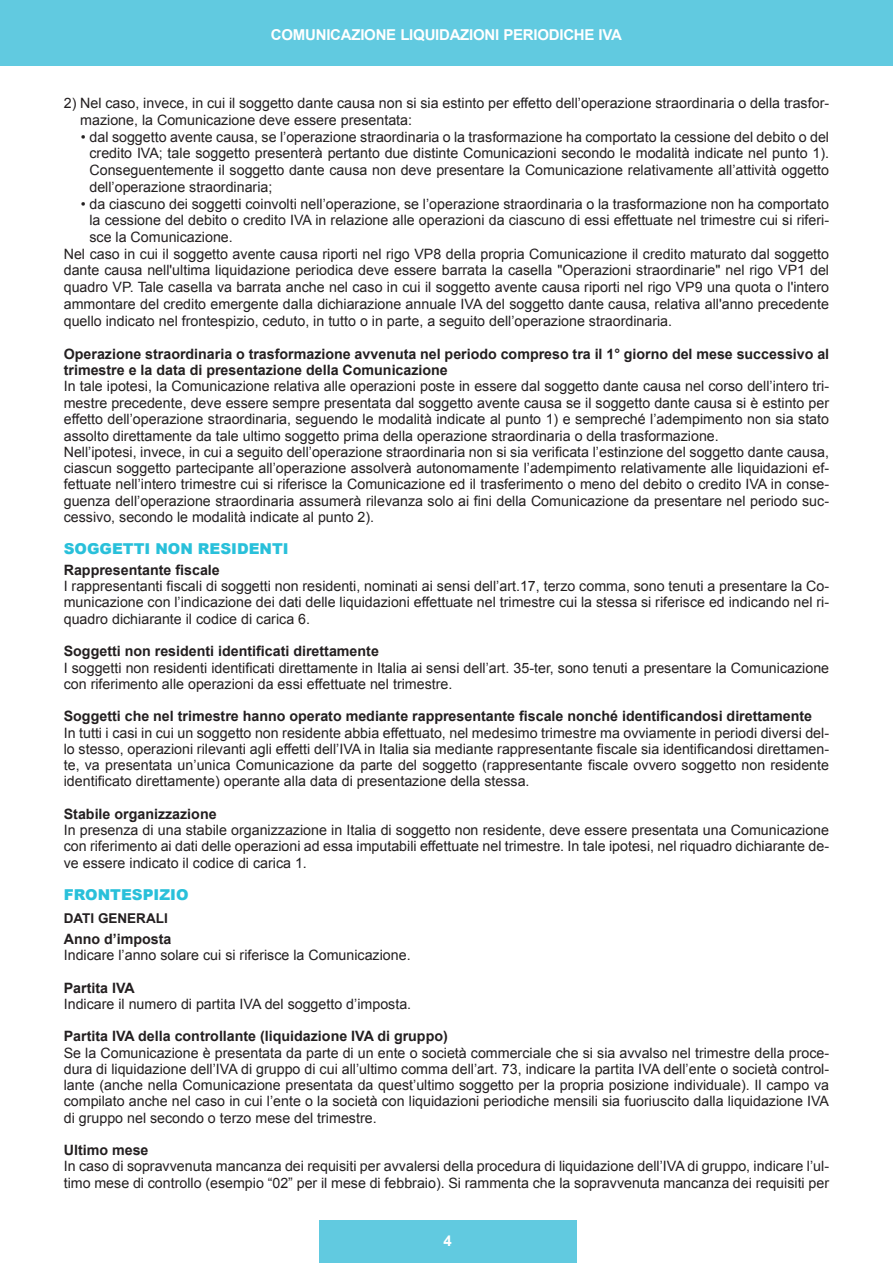
<style>
.page{position:relative;width:893px;height:1263px;background:#fff}
.page>*{position:absolute;margin:0;border:0;box-sizing:border-box;transform-origin:0 0}
.t1{font:700 15px "Arial";letter-spacing:-.015em;color:#fff}
.t2{font:900 15px "Arial";color:#29c0da}
.t3{font:14.25px/16.2px "Arial";color:#231f20;text-align:justify}
.t4{font:700 14.25px/16.4px "Arial";color:#231f20}
.t5{font:700 13.5px "Arial";color:#231f20}
</style>
<div class="page">
<div style="left:319px;top:1220px;width:257px;height:43px;background:#61cae0"></div>
<div style="left:0;top:0;width:893px;height:66px;background:#61cae0"></div>
<p class="t1" style="left:271px;top:26px;width:352px">COMUNICAZIONE LIQUIDAZIONI PERIODICHE IVA</p>
<p class="t3" style="left:80px;top:95px;width:750px;line-height:16.8px;text-indent:-17px">2) Nel caso, invece, in cui il soggetto dante causa non si sia estinto per effetto dell’operazione straordinaria o della trasfor&shy;mazione, la Comunicazione deve essere presentata:</p>
<p class="t3" style="left:89px;top:128px;width:741px;line-height:16.6px;text-indent:-9px">• dal soggetto avente causa, se l’operazione straordinaria o la trasformazione ha comportato la cessione del debito o del credito IVA; tale soggetto presenterà pertanto due distinte Comunicazioni secondo le modalità indicate nel punto 1).<br>Conseguentemente il soggetto dante causa non deve presentare la Comunicazione relativamente all’attività oggetto dell’operazione straordinaria;</p>
<p class="t3" style="left:81px;top:195px;width:750px">• da ciascuno dei soggetti coinvolti nell’operazione, se l’operazione straordinaria o la trasformazione non ha comportato</p>
<p class="t3" style="left:89px;top:212px;width:741px">la cessione del debito o credito IVA in relazione alle operazioni da ciascuno di essi effettuate nel trimestre cui si riferi-</p>
<p class="t3" style="left:89px;top:229px;width:145px">sce la Comunicazione.</p>
<p class="t3" style="left:64px;top:246px;width:767px">Nel caso in cui il soggetto avente causa riporti nel rigo VP8 della propria Comunicazione il credito maturato dal soggetto</p>
<p class="t3" style="left:64px;top:262px;width:767px">dante causa nell'ultima liquidazione periodica deve essere barrata la casella "Operazioni straordinarie" nel rigo VP1 del</p>
<p class="t3" style="left:64px;top:279px;width:767px">quadro VP. Tale casella va barrata anche nel caso in cui il soggetto avente causa riporti nel rigo VP9 una quota o l'intero</p>
<p class="t3" style="left:64px;top:296px;width:767px">ammontare del credito emergente dalla dichiarazione annuale IVA del soggetto dante causa, relativa all'anno precedente</p>
<p class="t3" style="left:64px;top:312px;width:610px">quello indicato nel frontespizio, ceduto, in tutto o in parte, a seguito dell’operazione straordinaria.</p>
<p class="t4" style="left:64px;top:345px;width:767px">Operazione straordinaria o trasformazione avvenuta nel periodo compreso tra il 1° giorno del mese successivo al trimestre e la data di presentazione della Comunicazione</p>
<p class="t3" style="left:64px;top:378px;width:767px;text-align:left">In tale ipotesi, la Comunicazione relativa alle operazioni poste in essere dal soggetto dante causa nel corso dell’intero tri&shy;mestre precedente, deve essere sempre presentata dal soggetto avente causa se il soggetto dante causa si è estinto per effetto dell’operazione straordinaria, seguendo le modalità indicate al punto 1) e sempreché l’adempimento non sia stato assolto direttamente da tale ultimo soggetto prima della operazione straordinaria o della trasformazione.<br>Nell’ipotesi, invece, in cui a seguito dell’operazione straordinaria non si sia verificata l’estinzione del soggetto dante causa, ciascun soggetto partecipante all’operazione assolverà autonomamente l’adempimento relativamente alle liquidazioni ef&shy;fettuate nell’intero trimestre cui si riferisce la Comunicazione ed il trasferimento o meno del debito o credito IVA in conse&shy;guenza dell’operazione straordinaria assumerà rilevanza solo ai fini della Comunicazione da presentare nel periodo suc&shy;cessivo, secondo le modalità indicate al punto 2).</p>
<p class="t2" style="left:64px;top:538px;width:226px">SOGGETTI NON RESIDENTI</p>
<p class="t4" style="left:64px;top:562px;width:158px">Rappresentante fiscale</p>
<p class="t3" style="left:64px;top:578px;width:767px">I rappresentanti fiscali di soggetti non residenti, nominati ai sensi dell’art.17, terzo comma, sono tenuti a presentare la Co&shy;municazione con l’indicazione dei dati delle liquidazioni effettuate nel trimestre cui la stessa si riferisce ed indicando nel ri&shy;quadro dichiarante il codice di carica 6.</p>
<p class="t4" style="left:64px;top:643px;width:317px">Soggetti non residenti identificati direttamente</p>
<p class="t3" style="left:64px;top:659px;width:767px">I soggetti non residenti identificati direttamente in Italia ai sensi dell’art. 35-ter, sono tenuti a presentare la Comunicazione con riferimento alle operazioni da essi effettuate nel trimestre.</p>
<p class="t4" style="left:64px;top:708px;width:750px">Soggetti che nel trimestre hanno operato mediante rappresentante fiscale nonché identificandosi direttamente</p>
<p class="t3" style="left:64px;top:724px;width:767px">In tutti i casi in cui un soggetto non residente abbia effettuato, nel medesimo trimestre ma ovviamente in periodi diversi del&shy;lo stesso, operazioni rilevanti agli effetti dell’IVA in Italia sia mediante rappresentante fiscale sia identificandosi direttamen&shy;te, va presentata un’unica Comunicazione da parte del soggetto (rappresentante fiscale ovvero soggetto non residente identificato direttamente) operante alla data di presentazione della stessa.</p>
<p class="t4" style="left:64px;top:806px;width:154px">Stabile organizzazione</p>
<p class="t3" style="left:64px;top:822px;width:767px">In presenza di una stabile organizzazione in Italia di soggetto non residente, deve essere presentata una Comunicazione con riferimento ai dati delle operazioni ad essa imputabili effettuate nel trimestre. In tale ipotesi, nel riquadro dichiarante de&shy;ve essere indicato il codice di carica 1.</p>
<p class="t2" style="left:64px;top:883px;width:126px">FRONTESPIZIO</p>
<p class="t5" style="left:64px;top:911px;width:106px">DATI GENERALI</p>
<p class="t4" style="left:64px;top:931px;width:109px">Anno d’imposta</p>
<p class="t3" style="left:64px;top:947px;width:348px">Indicare l’anno solare cui si riferisce la Comunicazione.</p>
<p class="t4" style="left:64px;top:979px;width:73px">Partita IVA</p>
<p class="t3" style="left:64px;top:996px;width:349px">Indicare il numero di partita IVA del soggetto d’imposta.</p>
<p class="t4" style="left:64px;top:1028px;width:386px">Partita IVA della controllante (liquidazione IVA di gruppo)</p>
<p class="t3" style="left:64px;top:1044px;width:767px">Se la Comunicazione è presentata da parte di un ente o società commerciale che si sia avvalso nel trimestre della proce&shy;dura di liquidazione dell’IVA di gruppo di cui all’ultimo comma dell’art. 73, indicare la partita IVA dell’ente o società control&shy;lante (anche nella Comunicazione presentata da quest’ultimo soggetto per la propria posizione individuale). Il campo va compilato anche nel caso in cui l’ente o la società con liquidazioni periodiche mensili sia fuoriuscito dalla liquidazione IVA di gruppo nel secondo o terzo mese del trimestre.</p>
<p class="t4" style="left:64px;top:1142px;width:86px">Ultimo mese</p>
<p class="t3" style="left:64px;top:1158px;width:767px">In caso di sopravvenuta mancanza dei requisiti per avvalersi della procedura di liquidazione dell’IVA di gruppo, indicare l’ul&shy;timo mese di controllo (esempio “02” per il mese di febbraio). Si rammenta che la sopravvenuta mancanza dei requisiti per</p>
<p class="t1" style="left:443px;top:1232px;width:10px">4</p>
</div>
